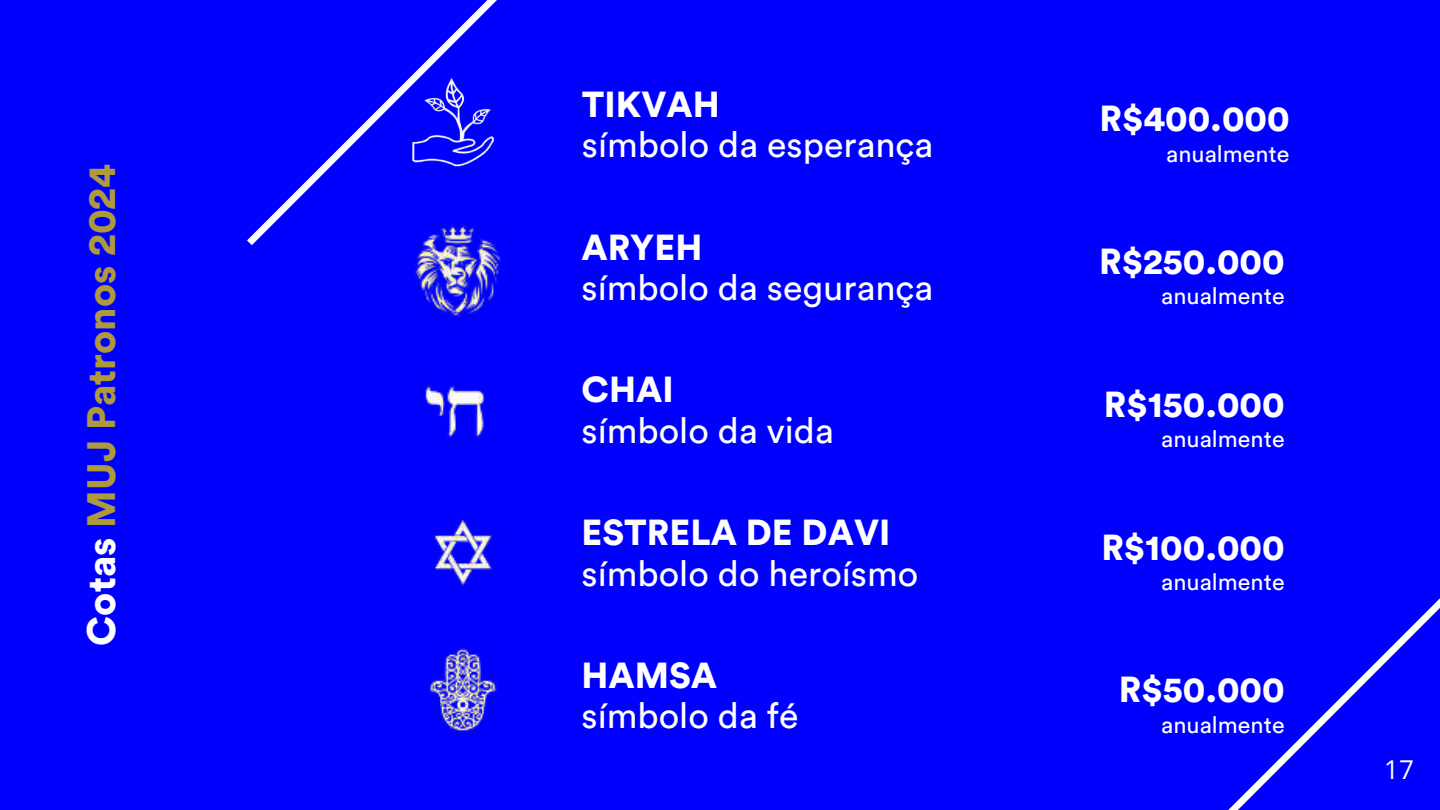
<style>
.page{position:relative;width:1440px;height:810px;background:#00f}
.page>*{position:absolute;margin:0;border:0;box-sizing:border-box;transform-origin:0 0}
.t1{font:900 39.3px "Circular Std";color:#af993d}
.t2{font:900 35.8px "Circular Std";color:#fff}
.t3{font:35.8px "Circular Std";color:#fff}
.t4{font:26px "Open Sans";color:#fff}
.t5{font:23.3px "Circular Std";color:#fff}
.s1{color:#fff}
</style>
<div class="page">
<img style="left:423px;top:385px;width:66px;height:55px">
<svg style="left:1228px;top:598px;width:212px;height:212px"></svg>
<svg style="left:247px;top:0;width:250px;height:246px"></svg>
<img style="left:378px;top:199px;width:123px;height:122px">
<img style="left:434px;top:519px;width:62px;height:72px">
<img style="left:425px;top:648px;width:73px;height:88px">
<img style="left:394px;top:63px;width:103px;height:119px">
<p class="t1" style="left:83px;top:646px;width:483px;rotate:-90deg"><span class="s1">Cotas</span> MUJ Patronos 2024</p>
<p class="t2" style="left:582px;top:88px;width:139px">TIKVAH</p>
<p class="t3" style="left:582px;top:128px;width:353px">símbolo da esperança</p>
<p class="t2" style="left:581px;top:231px;width:122px">ARYEH</p>
<p class="t3" style="left:581px;top:271px;width:353px">símbolo da segurança</p>
<p class="t2" style="left:581px;top:373px;width:94px">CHAI</p>
<p class="t3" style="left:581px;top:414px;width:254px">símbolo da vida</p>
<p class="t2" style="left:581px;top:516px;width:310px">ESTRELA DE DAVI</p>
<p class="t3" style="left:581px;top:557px;width:338px">símbolo do heroísmo</p>
<p class="t2" style="left:581px;top:659px;width:137px">HAMSA</p>
<p class="t3" style="left:581px;top:700px;width:219px">símbolo da fé</p>
<p class="t2" style="left:1099px;top:103px;width:192px">R$400.000</p>
<p class="t5" style="left:1166px;top:143px;width:125px">anualmente</p>
<p class="t2" style="left:1099px;top:245px;width:187px">R$250.000</p>
<p class="t5" style="left:1161px;top:285px;width:125px">anualmente</p>
<p class="t2" style="left:1104px;top:388px;width:182px">R$150.000</p>
<p class="t5" style="left:1161px;top:428px;width:125px">anualmente</p>
<p class="t2" style="left:1101px;top:531px;width:185px">R$100.000</p>
<p class="t5" style="left:1161px;top:571px;width:125px">anualmente</p>
<p class="t2" style="left:1119px;top:673px;width:167px">R$50.000</p>
<p class="t5" style="left:1161px;top:714px;width:125px">anualmente</p>
<p class="t4" style="left:1384px;top:751px;width:31px">17</p>
</div>
